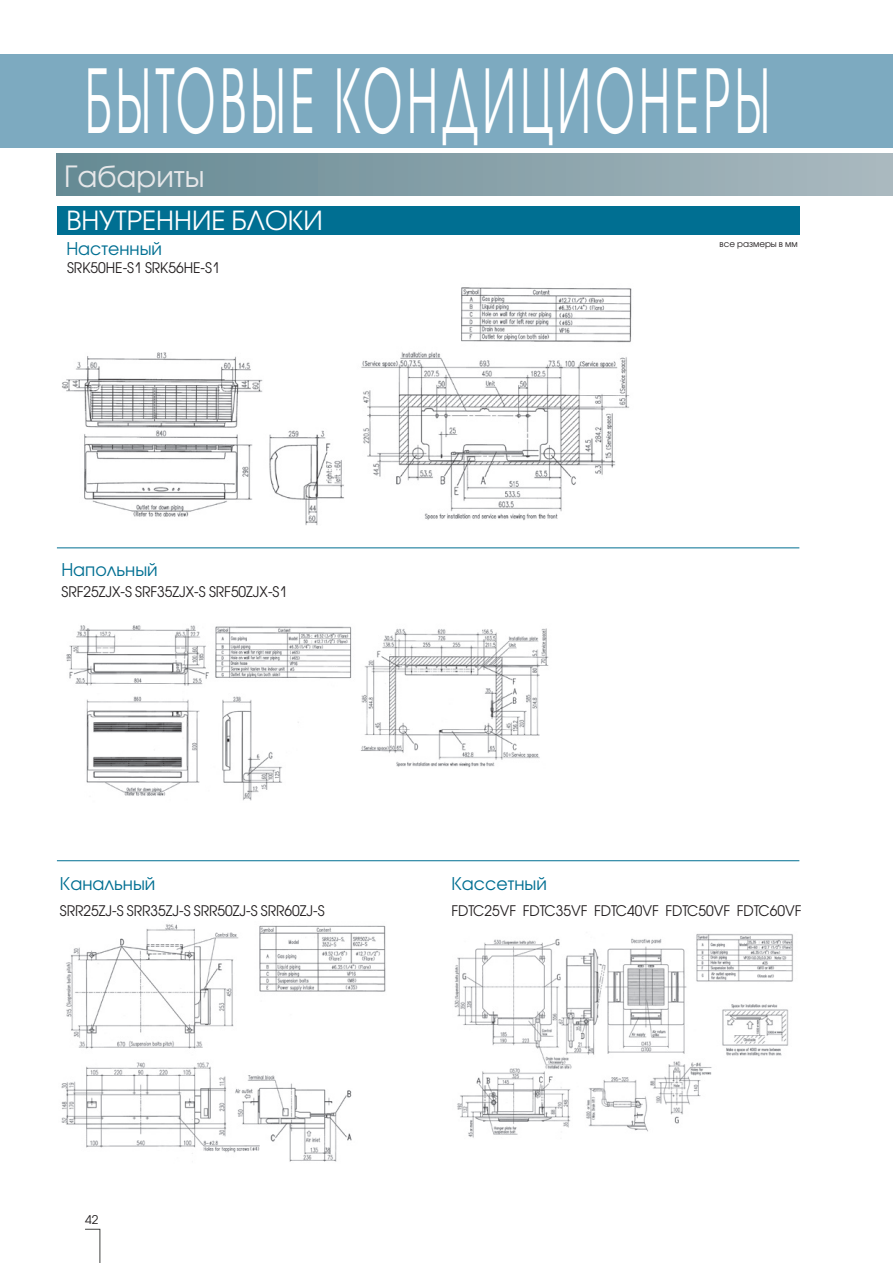
<style>
.page{position:relative;width:893px;height:1263px;background:#fff}
.page>*{position:absolute;margin:0;border:0;box-sizing:border-box;transform-origin:0 0}
.t1{font:87.45px "Avant Garde Gothic C";letter-spacing:.1em;color:#fff;scale:.52 1}
.t2{font:29.1px "Avant Garde Gothic C";color:#e6e7e9}
.t3{font:26.25px "Avant Garde Gothic C";color:#fff}
.t4{font:17.4px "Avant Garde Gothic C";color:#006f92}
.t5{font:14.55px "Avant Garde Gothic C";color:#231f20;scale:.95 1}
.t6{font:12px "Avant Garde Gothic C";color:#231f20}
.t7{font:8.7px "Avant Garde Gothic C";color:#231f20}
</style>
<div class="page">
<svg style="left:85px;top:1229px;width:15px;height:34px"></svg>
<div style="left:57px;top:206px;width:742px;height:29px;background:#006f92"></div>
<hr style="left:57px;top:547px;width:742px;height:1px;background:#006f92">
<hr style="left:57px;top:860px;width:742px;height:1px;background:#006f92">
<img style="left:66px;top:625px;width:483px;height:176px">
<img style="left:61px;top:924px;width:325px;height:238px">
<img style="left:454px;top:934px;width:339px;height:204px">
<img style="left:62px;top:287px;width:570px;height:238px">
<div style="left:57px;top:154px;width:836px;height:41px;background:linear-gradient(to right,#648993,#aab9bf)"></div>
<div style="left:0;top:54px;width:893px;height:94px;background:#7daac0"></div>
<h1 class="t1" style="left:85px;top:50px;width:1319px">БЫТОВЫЕ КОНДИЦИОНЕРЫ</h1>
<h2 class="t2" style="left:64px;top:159px;width:142px">Габариты</h2>
<h3 class="t3" style="left:66px;top:205px;width:258px">ВНУТРЕННИЕ БЛОКИ</h3>
<p class="t4" style="left:66px;top:239px;width:97px">Настенный</p>
<p class="t5" style="left:67px;top:259px;width:162px">SRK50HE-S1 SRK56HE-S1</p>
<p class="t4" style="left:61px;top:559px;width:98px">Напольный</p>
<p class="t5" style="left:62px;top:583px;width:239px">SRF25ZJX-S SRF35ZJX-S SRF50ZJX-S1</p>
<p class="t4" style="left:60px;top:874px;width:97px">Канальный</p>
<p class="t5" style="left:60px;top:902px;width:280px">SRR25ZJ-S SRR35ZJ-S SRR50ZJ-S SRR60ZJ-S</p>
<p class="t6" style="left:85px;top:1212px;width:15px">42</p>
<p class="t7" style="left:720px;top:239px;width:80px">все размеры в мм</p>
<p class="t4" style="left:451px;top:873px;width:97px">Кассетный</p>
<p class="t5" style="left:451px;top:902px;width:370px">FDTC25VF FDTC35VF FDTC40VF FDTC50VF FDTC60VF</p>
</div>
